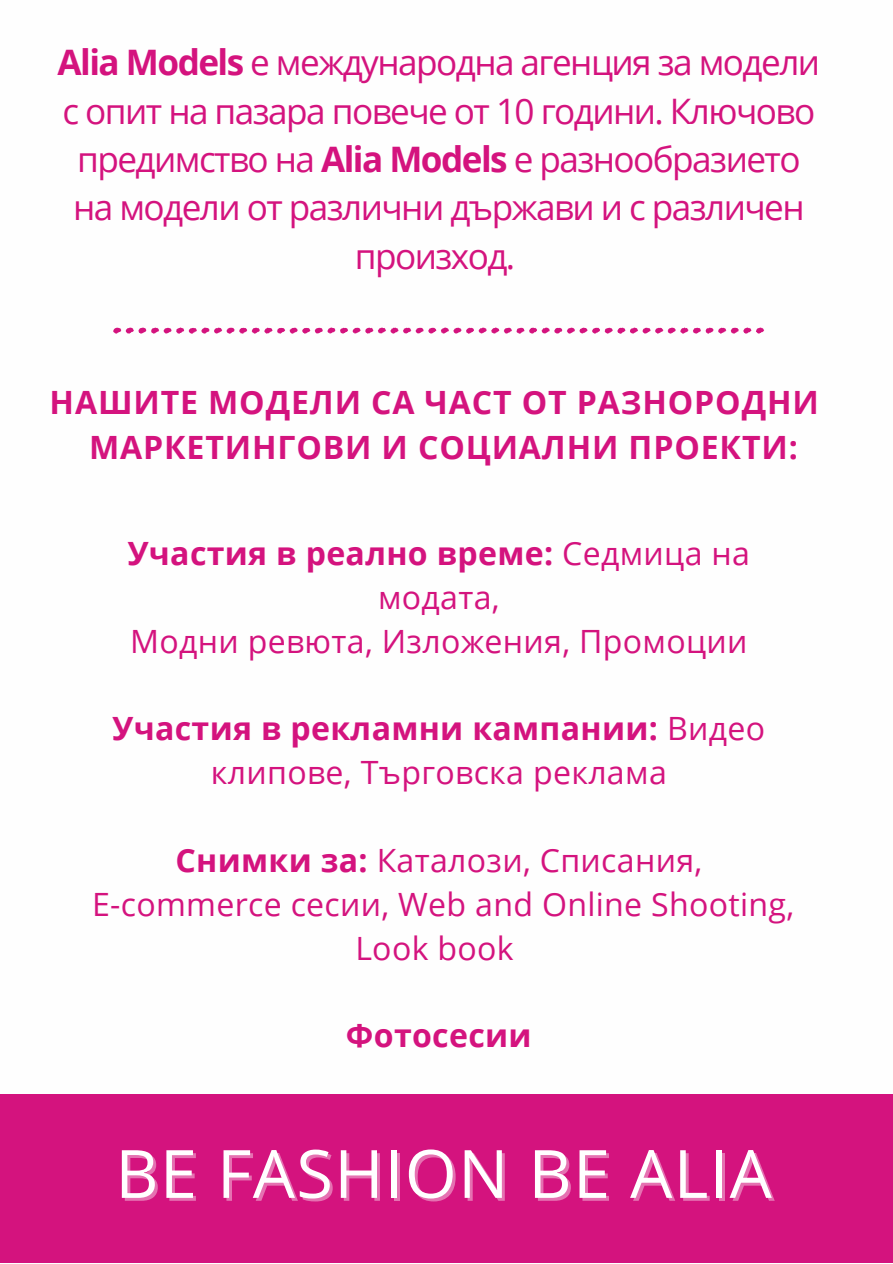
<style>
.page{position:relative;width:893px;height:1264px;background:#fff}
.page>*{position:absolute;margin:0;border:0;box-sizing:border-box;transform-origin:0 0}
.t1{font:66.75px "Open Sans";letter-spacing:.02em;color:#fff}
.t2{font:35.1px/48.3px "Open Sans";letter-spacing:-.045em;color:#d4137e;text-align:center}
.t3{font:32.1px/43.8px "Open Sans";letter-spacing:.01em;color:#d4137e;text-align:center}
.t4{font:700 32.1px/45px "Open Sans";letter-spacing:.025em;color:#d4137e;text-align:center}
.s1{font-weight:700}
</style>
<div class="page">
<div style="left:0;top:1094px;width:892px;height:168px;background:#d4137e"></div>
<svg style="left:113px;top:327px;width:651px;height:7px"></svg>
<p class="t2" style="left:58px;top:37px;width:763px"><span class="s1">Alia Models</span> е международна агенция за модели с опит на пазара повече от 10 години. Ключово предимство на <span class="s1">Alia Models</span> е разнообразието на модели от различни държави и с различен произход.</p>
<p class="t4" style="left:50px;top:378px;width:770px">НАШИТЕ МОДЕЛИ СА ЧАСТ ОТ РАЗНОРОДНИ<br>МАРКЕТИНГОВИ И СОЦИАЛНИ ПРОЕКТИ:</p>
<p class="t3" style="left:128px;top:530px;width:623px"><span class="s1">Участия в реално време:</span> Седмица на модата,<br>Модни ревюта, Изложения, Промоции</p>
<p class="t3" style="left:112px;top:706px;width:654px"><span class="s1">Участия в рекламни кампании:</span> Видео клипове, Търговска реклама</p>
<p class="t3" style="left:92px;top:837px;width:703px"><span class="s1">Снимки за:</span> Каталози, Списания,<br>E-commerce сесии, Web and Online Shooting,<br>Look book</p>
<p class="t4" style="left:346px;top:1012px;width:187px">Фотосесии</p>
<h1 class="t1" style="left:115px;top:1126px;width:658px">BE FASHION BE ALIA</h1>
</div>
